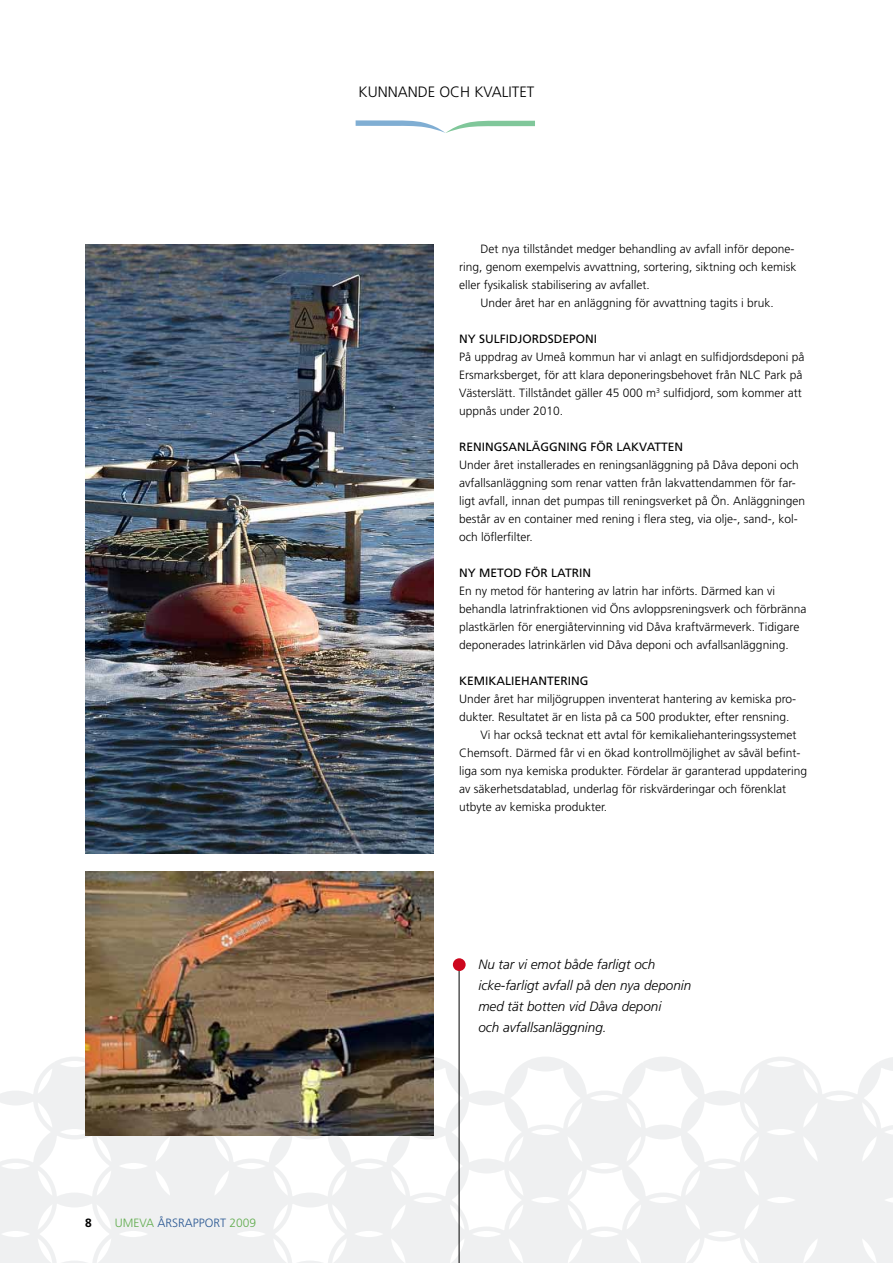
<style>
.page{position:relative;width:893px;height:1263px;background:#fff}
.page>*{position:absolute;margin:0;border:0;box-sizing:border-box;transform-origin:0 0}
.t1{font:300 15px "Frutiger";color:#000}
.t2{font:italic 300 13.5px/21px "Frutiger";color:#000}
.t3{font:300 12px/18px "Frutiger";color:#000}
.t4{font:12px "Frutiger";color:#000}
.t5{font:300 12px "Frutiger";color:#003882}
.t6{font:700 12px "Frutiger";color:#000}
.s1{color:#44a12b}
</style>
<div class="page">
<svg style="left:356px;top:120px;width:179px;height:13px"></svg>
<svg style="left:0;top:975px;width:893px;height:288px"></svg>
<hr style="left:459px;top:965px;width:1px;height:298px;background:#000">
<div style="left:453px;top:958px;width:13px;height:13px;background:#cd071e;border-radius:50%"></div>
<img style="left:85px;top:244px;width:348px;height:610px">
<img style="left:85px;top:871px;width:348px;height:264px">
<p class="t6" style="left:85px;top:1216px;width:8px">8</p>
<p class="t5" style="left:115px;top:1216px;width:143px"><span class="s1">Umeva</span> Årsrapport <span class="s1">2009</span></p>
<p class="t1" style="left:359px;top:83px;width:177px">Ku nnande och kvalitet</p>
<p class="t3" style="left:480px;top:240px;width:316px">Det nya tillståndet medger behandling av avfall inför depone-</p>
<p class="t3" style="left:459px;top:258px;width:339px">ring, genom exempelvis avvattning, sortering, siktning och kemisk</p>
<p class="t3" style="left:459px;top:276px;width:190px">eller fysikalisk stabilisering av avfallet.</p>
<p class="t3" style="left:480px;top:294px;width:292px">Under året har en anläggning för avvattning tagits i bruk.</p>
<p class="t4" style="left:459px;top:332px;width:140px">NY SULFIDJORDSDEPONI</p>
<p class="t3" style="left:459px;top:348px;width:347px">På uppdrag av Umeå kommun har vi anlagt en sulfidjordsdeponi på Ersmarksberget, för att klara deponeringsbehovet från NLC Park på Västerslätt. Tillståndet gäller 45 000 m<sup>3</sup> sulfidjord, som kommer att uppnås under 2010.</p>
<p class="t4" style="left:459px;top:440px;width:173px">RENINGSANLÄGGNING FÖR LAKVA</p>
<p class="t4" style="left:655px;top:440px;width:30px">TTE N</p>
<p class="t3" style="left:459px;top:456px;width:347px">Under året installerades en reningsanläggning på Dåva deponi och avfallsanläggning som renar vatten från lakvattendammen för far&shy;ligt avfall, innan det pumpas till reningsverket på Ön. Anläggningen består av en container med rening i flera steg, via olje-, sand-, kol&shy;och löflerfilter.</p>
<p class="t4" style="left:459px;top:566px;width:133px">NY METOD FÖR LATRIN</p>
<p class="t3" style="left:459px;top:582px;width:349px">En ny metod för hantering av latrin har införts. Därmed kan vi behandla latrinfraktionen vid Öns avloppsreningsverk och förbränna plastkärlen för energiåtervinning vid Dåva kraftvärmeverk. Tidigare deponerades latrinkärlen vid Dåva deponi och avfallsanläggning.</p>
<p class="t4" style="left:459px;top:674px;width:64px">KEM IKALIEHA</p>
<p class="t4" style="left:539px;top:674px;width:52px">NTERING</p>
<p class="t3" style="left:459px;top:690px;width:338px">Under året har miljögruppen inventerat hantering av kemiska pro-</p>
<p class="t3" style="left:459px;top:708px;width:329px">dukter. Resultatet är en lista på ca 500 produkter, efter rensning.</p>
<p class="t3" style="left:480px;top:726px;width:318px">Vi har också tecknat ett avtal för kemikaliehanteringssystemet</p>
<p class="t3" style="left:459px;top:744px;width:343px">Chemsoft. Därmed får vi en ökad kontrollmöjlighet av såväl befint-</p>
<p class="t3" style="left:459px;top:762px;width:349px">liga som nya kemiska produkter. Fördelar är garanterad uppdatering</p>
<p class="t3" style="left:459px;top:780px;width:328px">av säkerhetsdatablad, underlag för riskvärderingar och förenklat</p>
<p class="t3" style="left:459px;top:798px;width:147px">utbyte av kemiska produkter.</p>
<p class="t2" style="left:478px;top:954px;width:215px">Nu tar vi emot både farligt och icke-farligt avfall på den nya deponin med tät botten vid Dåva deponi<br>och avfallsanläggning.</p>
</div>
